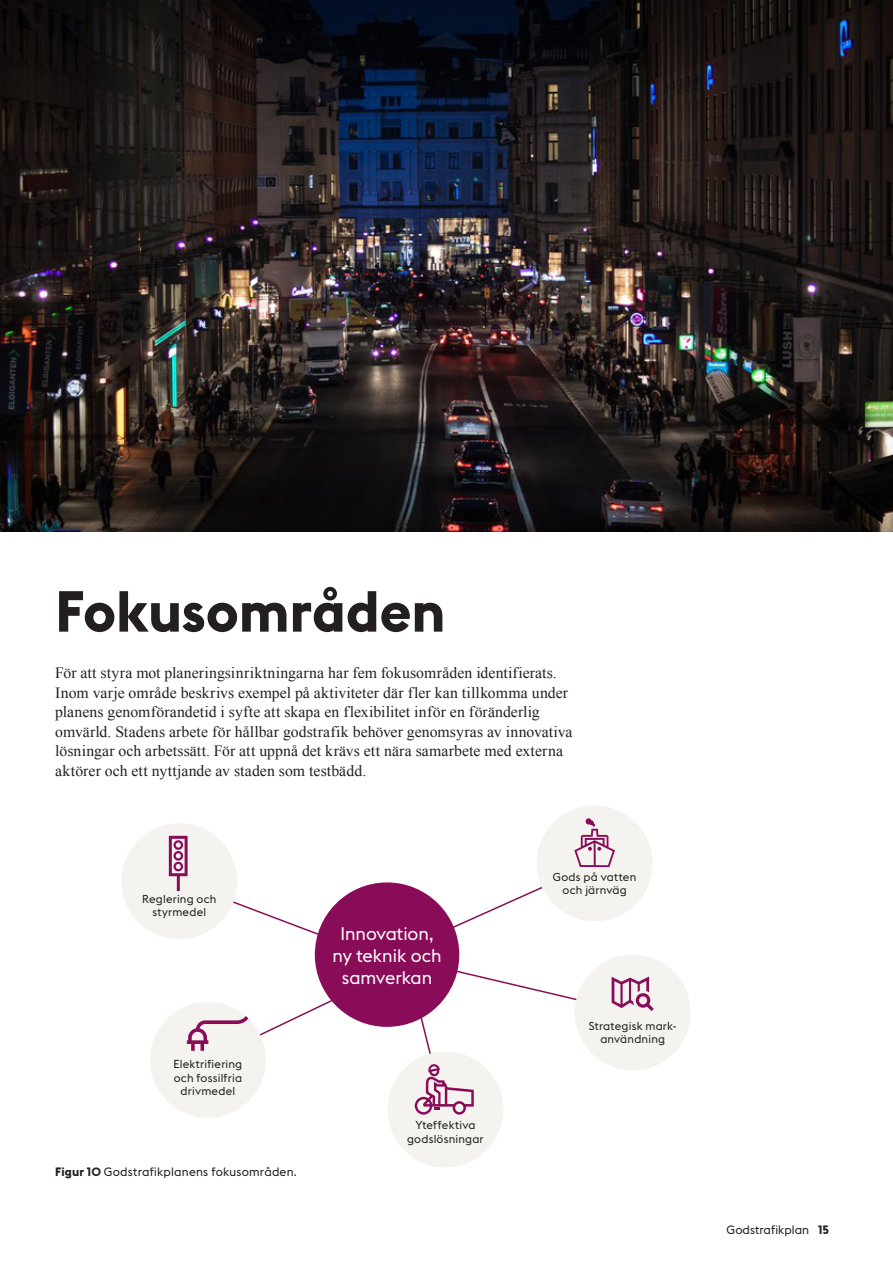
<style>
.page{position:relative;width:893px;height:1263px;background:#fff}
.page>*{position:absolute;margin:0;border:0;box-sizing:border-box;transform-origin:0 0}
.H1_rubrik{font:700 57px "Stockholm Type";color:#231f20}
.t1{font:18px/21.6px "Stockholm Type";letter-spacing:-.005em;color:#fff;text-align:center}
.t2{font:15.75px/19.5px "Times New Roman";letter-spacing:.005em;color:#231f20}
.Bildtext{font:12px "Stockholm Type";letter-spacing:.015em;color:#231f20}
.t3{font:11.4px/13.6px "Stockholm Type";letter-spacing:.02em;color:#231f20;text-align:center}
.s1{font-weight:700}
</style>
<div class="page">
<img style="left:0;top:0;width:893px;height:531px">
<div style="left:150px;top:1002px;width:116px;height:116px;background:#f4f3ef;border-radius:50%"></div>
<svg style="left:187px;top:994px;width:158px;height:57px"></svg>
<div style="left:315px;top:882px;width:144px;height:145px;background:#890c58;border-radius:50%"></div>
<div style="left:121px;top:823px;width:116px;height:116px;background:#f4f3ef;border-radius:50%"></div>
<div style="left:387px;top:1051px;width:116px;height:116px;background:#f4f3ef;border-radius:50%"></div>
<div style="left:537px;top:805px;width:116px;height:116px;background:#f4f3ef;border-radius:50%"></div>
<div style="left:575px;top:955px;width:116px;height:115px;background:#f4f3ef;border-radius:50%"></div>
<svg style="left:442px;top:818px;width:173px;height:115px"></svg>
<svg style="left:169px;top:836px;width:169px;height:107px"></svg>
<svg style="left:415px;top:966px;width:241px;height:149px"></svg>
<h1 class="H1_rubrik" style="left:55px;top:571px;width:392px">Fokusområden</h1>
<p class="t2" style="left:55px;top:663px;width:519px">För att styra mot planeringsinriktningarna har fem fokusområden identifierats.<br>Inom varje område beskrivs exempel på aktiviteter där fler kan tillkomma under planens genomförandetid i syfte att skapa en flexibilitet inför en föränderlig omvärld. Stadens arbete för hållbar godstrafik behöver genomsyras av innovativa lösningar och arbetssätt. För att uppnå det krävs ett nära samarbete med externa aktörer och ett nyttjande av staden som testbädd.</p>
<p class="t3" style="left:142px;top:891px;width:76px">Reglering och</p>
<p class="t3" style="left:152px;top:905px;width:55px">styrmedel</p>
<p class="t3" style="left:174px;top:1056px;width:70px">Elektrifiering och fossilfria drivmedel</p>
<p class="Bildtext" style="left:55px;top:1163px;width:243px"><span class="s1">Figur 10</span> Godstrafikplanens fokusområden.</p>
<p class="t1" style="left:333px;top:922px;width:110px">Innovation, ny teknik och samverkan</p>
<p class="t3" style="left:407px;top:1118px;width:78px">Yteffektiva godslösningar</p>
<p class="t3" style="left:553px;top:869px;width:85px">Gods på vatten och järnväg</p>
<p class="t3" style="left:589px;top:1018px;width:89px">Strategisk mark-</p>
<p class="t3" style="left:600px;top:1032px;width:66px">användning</p>
<p class="Bildtext" style="left:727px;top:1221px;width:104px">Godstrafikplan <span class="s1">15</span></p>
</div>
